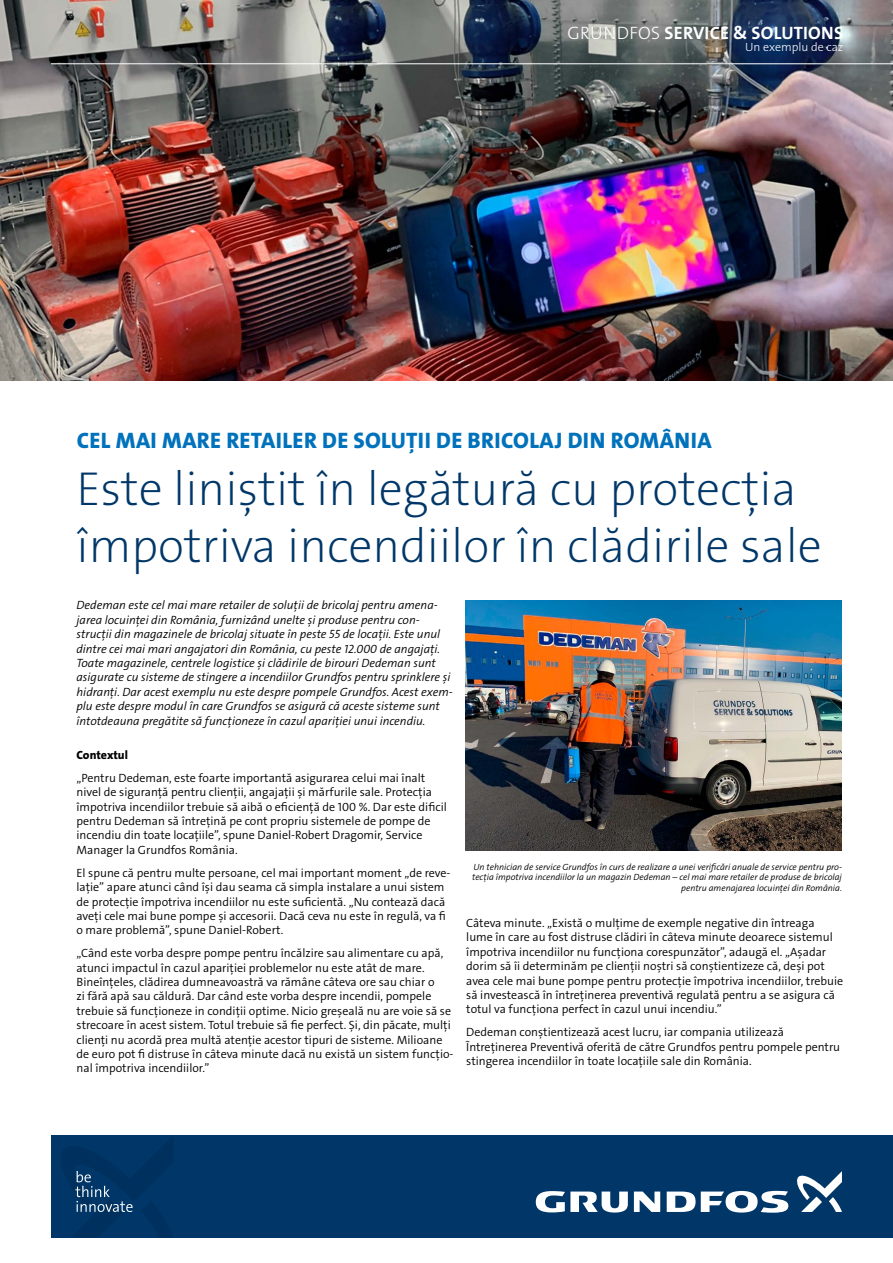
<style>
.page{position:relative;width:893px;height:1263px;background:#fff}
.page>*{position:absolute;margin:0;border:0;box-sizing:border-box;transform-origin:0 0}
.t1{font:48px/57px "Grundfos The Sans V2 OT 2 XL";color:#003768}
.t2{font:22.5px "Grundfos The Sans V2 OT 8 XB";letter-spacing:.015em;color:#0072bc}
.t3{font:18px "Grundfos The Sans V2 OT 7 B";letter-spacing:.015em;color:#fff}
.t4{font:12px/14.4px "Grundfos The Sans V2 OT 4 SL";color:#000}
.t5{font:12px/14.4px "Grundfos The Sans V2 OT 4 SL Italic";color:#000}
.t6{font:12px "Grundfos The Sans V2 OT 3 L";color:#fff}
.t7{font:12px "Grundfos The Sans V2 OT 8 XB";color:#000}
.t8{font:9px/10.8px "Grundfos The Sans V2 OT 4 SL Italic";color:#000;text-align:right}
.s1{font-family:"Grundfos The Sans V2 OT 3 L"}
</style>
<div class="page">
<img style="left:0;top:0;width:893px;height:380px">
<img style="left:466px;top:600px;width:376px;height:250px">
<div style="left:51px;top:1135px;width:842px;height:102px;background:#003768"></div>
<svg style="left:634px;top:1191px;width:26px;height:21px"></svg>
<svg style="left:536px;top:1191px;width:92px;height:21px"></svg>
<svg style="left:667px;top:1191px;width:121px;height:22px"></svg>
<svg style="left:797px;top:1171px;width:45px;height:41px"></svg>
<svg style="left:61px;top:1137px;width:112px;height:100px"></svg>
<hr style="left:51px;top:63px;width:842px;height:1px;background:#fff">
<h3 class="t3" style="left:568px;top:21px;width:277px"><span class="s1">GRUNDFOS</span> SERVICE &amp; SOLUTIONS</h3>
<p class="t6" style="left:745px;top:39px;width:100px">Un exemplu de caz</p>
<h2 class="t2" style="left:77px;top:426px;width:636px">CEL MAI MARE RETAILER DE SOLUȚII DE BRICOLAJ DIN ROMÂNIA</h2>
<h1 class="t1" style="left:77px;top:460px;width:747px">Este liniștit în legătură cu protecția împotriva incendiilor în clădirile sale</h1>
<p class="t5" style="left:77px;top:598px;width:378px">Dedeman este cel mai mare retailer de soluții de bricolaj pentru amena&shy;jarea locuinței din România, furnizând unelte și produse pentru con&shy;strucții din magazinele de bricolaj situate în peste 55 de locații. Este unul dintre cei mai mari angajatori din România, cu peste 12.000 de angajați.<br>Toate magazinele, centrele logistice și clădirile de birouri Dedeman sunt asigurate cu sisteme de stingere a incendiilor Grundfos pentru sprinklere și hidranți. Dar acest exemplu nu este despre pompele Grundfos. Acest exem&shy;plu este despre modul în care Grundfos se asigură că aceste sisteme sunt întotdeauna pregătite să funcționeze în cazul apariției unui incendiu.</p>
<p class="t7" style="left:77px;top:747px;width:53px">Contextul</p>
<p class="t4" style="left:77px;top:771px;width:372px">„Pentru Dedeman, este foarte importantă asigurarea celui mai înalt nivel de siguranță pentru clienții, angajații și mărfurile sale. Protecția împotriva incendiilor trebuie să aibă o eficiență de 100 %. Dar este dificil pentru Dedeman să întrețină pe cont propriu sistemele de pompe de incendiu din toate locațiile”, spune Daniel-Robert Dragomir, Service Manager la Grundfos România.</p>
<p class="t4" style="left:77px;top:865px;width:375px">El spune că pentru multe persoane, cel mai important moment „de reve&shy;lație” apare atunci când își dau seama că simpla instalare a unui sistem de protecție împotriva incendiilor nu este suficientă. „Nu contează dacă aveți cele mai bune pompe și accesorii. Dacă ceva nu este în regulă, va fi o mare problemă”, spune Daniel-Robert.</p>
<p class="t4" style="left:77px;top:946px;width:378px">„Când este vorba despre pompe pentru încălzire sau alimentare cu apă, atunci impactul în cazul apariției problemelor nu este atât de mare.<br>Bineînțeles, clădirea dumneavoastră va rămâne câteva ore sau chiar o<br>zi fără apă sau căldură. Dar când este vorba despre incendii, pompele trebuie să funcționeze in condiții optime. Nicio greșeală nu are voie să se strecoare în acest sistem. Totul trebuie să fie perfect. Și, din păcate, mulți clienți nu acordă prea multă atenție acestor tipuri de sisteme. Milioane de euro pot fi distruse în câteva minute dacă nu există un sistem funcțio&shy;nal împotriva incendiilor.”</p>
<p class="t8" style="left:472px;top:861px;width:371px">Un tehnician de service Grundfos în curs de realizare a unei verificări anuale de service pentru pro&shy;tecția împotriva incendiilor la un magazin Dedeman – cel mai mare retailer de produse de bricolaj pentru amenajarea locuinței din România.</p>
<p class="t4" style="left:466px;top:916px;width:378px">Câteva minute. „Există o mulțime de exemple negative din întreaga lume în care au fost distruse clădiri în câteva minute deoarece sistemul împotriva incendiilor nu funcționa corespunzător”, adaugă el. „Așadar dorim să îi determinăm pe clienții noștri să conștientizeze că, deși pot avea cele mai bune pompe pentru protecție împotriva incendiilor, trebuie să investească în întreținerea preventivă regulată pentru a se asigura că totul va funcționa perfect în cazul unui incendiu.”</p>
<p class="t4" style="left:466px;top:1025px;width:375px">Dedeman conștientizează acest lucru, iar compania utilizează<br>Întreținerea Preventivă oferită de către Grundfos pentru pompele pentru stingerea incendiilor în toate locațiile sale din România.</p>
</div>
